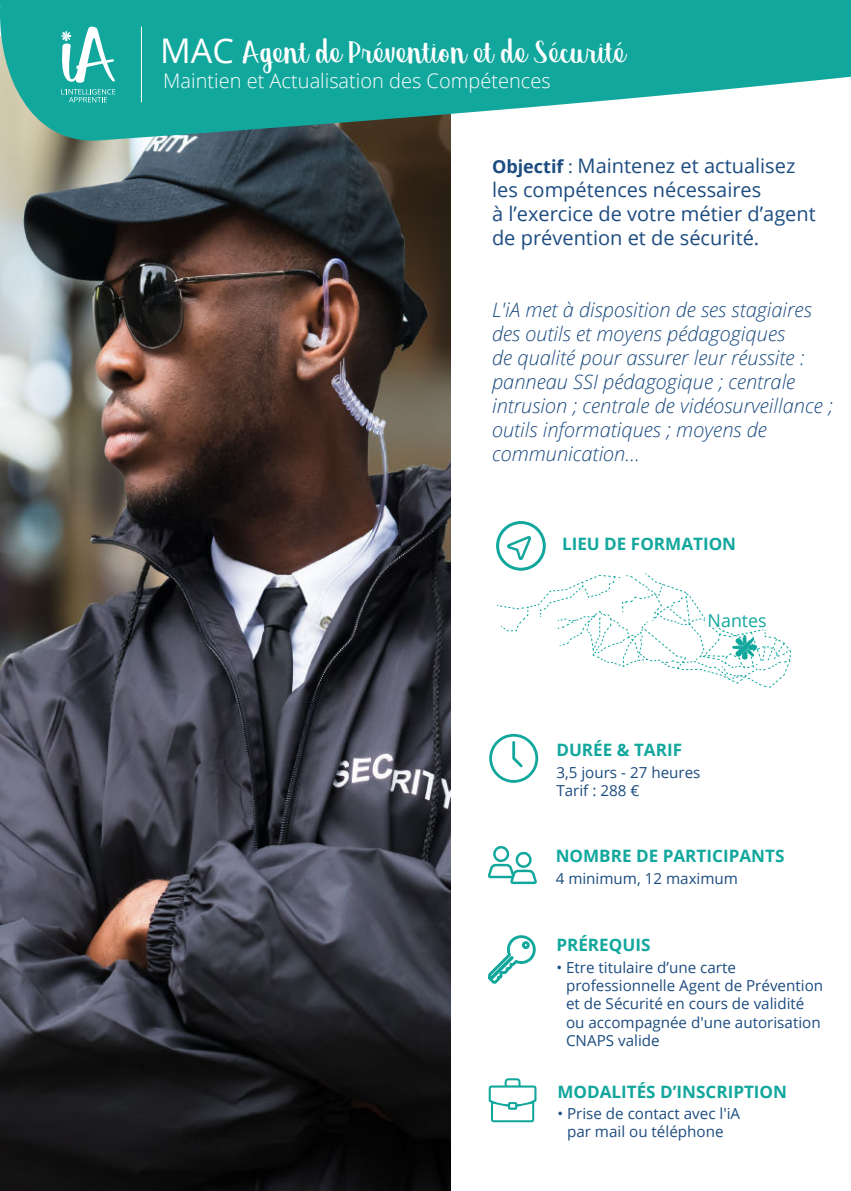
<style>
.page{position:relative;width:851px;height:1191px;background:#fff}
.page>*{position:absolute;margin:0;border:0;box-sizing:border-box;transform-origin:0 0}
.t1{font:48px "Georgina";color:#fff}
.t2{font:italic 300 20px/24px "Open Sans";color:#1c4c80}
.t3{font:20px/24px "Open Sans";color:#1c4c80}
.t4{font:300 20px "Open Sans";color:#fff}
.t5{font:17.8px "Open Sans";color:#12a79d}
.t6{font:700 17px "Open Sans";color:#12a79d}
.t7{font:15.2px/18.2px "Open Sans";color:#1c4c80}
.s1{font-family:"Open Sans";font-size:34px}
.s2{font-weight:700;font-size:18px}
.s3{font-size:18px}
</style>
<div class="page">
<img style="left:0;top:141px;width:450px;height:1050px">
<svg style="left:489px;top:734px;width:49px;height:49px"></svg>
<svg style="left:497px;top:573px;width:294px;height:115px"></svg>
<div style="left:705px;top:613px;width:64px;height:14px;background:#fff"></div>
<svg style="left:0;top:0;width:850px;height:141px;fill:#12a79d"></svg>
<svg style="left:61px;top:27px;width:54px;height:56px"></svg>
<svg style="left:61px;top:89px;width:54px;height:13px"></svg>
<hr style="left:141px;top:27px;width:1px;height:75px;background:#fff">
<svg style="left:487px;top:935px;width:49px;height:49px"></svg>
<hr style="left:0;top:0;width:124px;height:4px;background:#12a79d">
<div style="left:496px;top:521px;width:49px;height:50px;border:3px solid #12a79d;border-radius:50%"></div>
<svg style="left:507px;top:536px;width:25px;height:24px"></svg>
<svg style="left:488px;top:1078px;width:48px;height:44px"></svg>
<svg style="left:487px;top:846px;width:50px;height:38px"></svg>
<h1 class="t1" style="left:160px;top:18px;width:465px"><span class="s1">MAC</span> Agent de Prévention et de Sécurité</h1>
<h2 class="t4" style="left:163px;top:73px;width:389px">Maintien et Actualisation des Compétences</h2>
<h2 class="t3" style="left:492px;top:153px;width:325px"><span class="s2">Objectif</span> <span class="s3">:</span> Maintenez et actualisez les compétences nécessaires<br>à l’exercice de votre métier d’agent de prévention et de sécurité.</h2>
<p class="t2" style="left:492px;top:300px;width:342px">L'iA met à disposition de ses stagiaires des outils et moyens pédagogiques<br>de qualité pour assurer leur réussite : panneau SSI pédagogique ; centrale intrusion ; centrale de vidéosurveillance ; outils informatiques ; moyens de communication…</p>
<p class="t6" style="left:562px;top:537px;width:176px">LIEU DE FORMATION</p>
<p class="t5" style="left:707px;top:613px;width:61px">Nantes</p>
<p class="t6" style="left:556px;top:743px;width:127px">DURÉE &amp; TARIF</p>
<p class="t7" style="left:556px;top:765px;width:146px">3,5 jours - 27 heures<br>Tarif : 288 €</p>
<p class="t6" style="left:555px;top:848px;width:230px">NOMBRE DE PARTICIPANTS</p>
<p class="t7" style="left:555px;top:870px;width:184px">4 minimum, 12 maximum</p>
<p class="t6" style="left:556px;top:938px;width:95px">PRÉREQUIS</p>
<p class="t7" style="left:566px;top:960px;width:259px;text-indent:-10px">• Etre titulaire d’une carte professionnelle Agent de Prévention et de Sécurité en cours de validité ou accompagnée d'une autorisation<br>CNAPS valide</p>
<p class="t6" style="left:557px;top:1084px;width:231px">MODALITÉS D’INSCRIPTION</p>
<p class="t7" style="left:557px;top:1105px;width:184px;text-align:center">• Prise de contact avec l'iA par mail ou téléphone</p>
</div>
